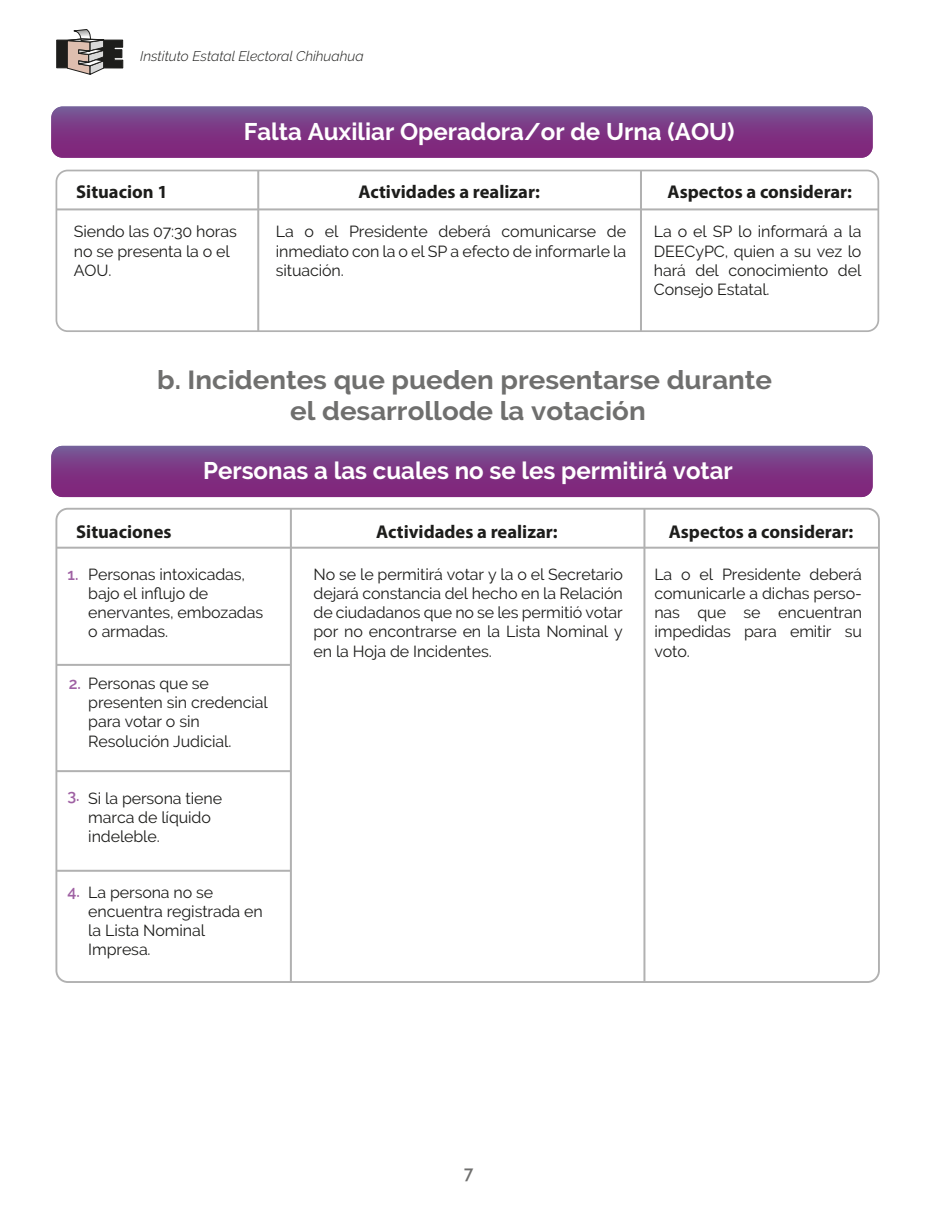
<style>
.page{position:relative;width:936px;height:1225px;background:#fff}
.page>*{position:absolute;margin:0;border:0;box-sizing:border-box;transform-origin:0 0}
.t1{font:700 26px/31.2px "Raleway";color:#6f6f6e;text-align:center;scale:1.06 1}
.t2{font:700 24px "Raleway";color:#fff}
.t3{font:700 18.6px "Myriad Pro";color:#1d1d1b}
.t4{font:600 18px "Raleway";color:#6f6f6e;scale:.94 1}
.t5{font:16px/19.2px "Raleway";letter-spacing:-.005em;color:#1d1d1b}
.t6{font:600 16px "Raleway";color:#9f61a3}
.t7{font:italic 300 14px "Raleway";color:#1d1d1b}
</style>
<div class="page">
<svg style="left:51px;top:106px;width:821px;height:52px;background:#7d3b86"></svg>
<svg style="left:51px;top:446px;width:821px;height:51px;background:#7c3985"></svg>
<svg style="left:56px;top:29px;width:68px;height:46px"></svg>
<div style="left:56px;top:170px;width:823px;height:162px;border:2px solid #b1b1b1;border-radius:11px"></div>
<hr style="left:640px;top:170px;width:2px;height:161px;background:#b1b1b1">
<hr style="left:257px;top:170px;width:2px;height:161px;background:#b1b1b1">
<hr style="left:56px;top:208px;width:822px;height:2px;background:#b1b1b1">
<hr style="left:643px;top:509px;width:2px;height:473px;background:#b1b1b1">
<hr style="left:290px;top:509px;width:2px;height:473px;background:#b1b1b1">
<hr style="left:56px;top:546px;width:822px;height:2px;background:#b1b1b1">
<hr style="left:56px;top:664px;width:235px;height:2px;background:#b1b1b1">
<hr style="left:56px;top:770px;width:235px;height:2px;background:#b1b1b1">
<hr style="left:56px;top:869px;width:235px;height:2px;background:#b1b1b1">
<p class="t7" style="left:140px;top:48px;width:225px">Instituto Estatal Electoral Chihuahua</p>
<h2 class="t2" style="left:244px;top:117px;width:492px">Falta Auxiliar Operadora/or de Urna (AOU)</h2>
<p class="t3" style="left:76px;top:179px;width:93px">Situacion 1</p>
<p class="t3" style="left:358px;top:179px;width:183px">Actividades a realizar:</p>
<p class="t3" style="left:667px;top:179px;width:186px">Aspectos a considerar:</p>
<p class="t5" style="left:74px;top:222px;width:164px">Siendo las 07:30 horas no se presenta la o el<br>AOU.</p>
<p class="t5" style="left:654px;top:222px;width:209px;text-align:justify">La o el SP lo informará a la DEECyPC, quien a su vez lo hará del conocimiento del Consejo Estatal.</p>
<p class="t5" style="left:276px;top:222px;width:352px;text-align:justify">La o el Presidente deberá comunicarse de inmediato con la o el SP a efecto de informarle la situación.</p>
<h1 class="t1" style="left:157px;top:364px;width:581px">b. Incidentes que pueden presentarse durante el desarrollode la votación</h1>
<h2 class="t2" style="left:203px;top:457px;width:531px">Personas a las cuales no se les permitirá votar</h2>
<p class="t3" style="left:76px;top:519px;width:97px">Situaciones</p>
<p class="t3" style="left:376px;top:519px;width:183px">Actividades a realizar:</p>
<p class="t3" style="left:668px;top:519px;width:186px">Aspectos a considerar:</p>
<p class="t5" style="left:88px;top:564px;width:176px">Personas intoxicadas, bajo el influjo de enervantes, embozadas o armadas.</p>
<p class="t5" style="left:313px;top:564px;width:311px;text-align:justify">No se le permitirá votar y la o el Secretario dejará constancia del hecho en la Relación de ciudadanos que no se les permitió votar por no encontrarse en la Lista Nominal y en la Hoja de Incidentes.</p>
<p class="t5" style="left:654px;top:564px;width:209px;text-align:justify">La o el Presidente deberá comunicarle a dichas perso&shy;nas que se encuentran impedidas para emitir su voto.</p>
<p class="t6" style="left:68px;top:565px;width:12px">1.</p>
<p class="t6" style="left:69px;top:674px;width:14px">2.</p>
<p class="t5" style="left:88px;top:673px;width:181px">Personas que se presenten sin credencial para votar o sin<br>Resolución Judicial.</p>
<p class="t6" style="left:68px;top:786px;width:14px">3.</p>
<p class="t5" style="left:88px;top:788px;width:135px">Si la persona tiene marca de líquido indeleble.</p>
<p class="t6" style="left:68px;top:882px;width:14px">4.</p>
<p class="t5" style="left:88px;top:882px;width:176px">La persona no se encuentra registrada en la Lista Nominal<br>Impresa.</p>
<p class="t4" style="left:464px;top:1162px;width:11px">7</p>
</div>
